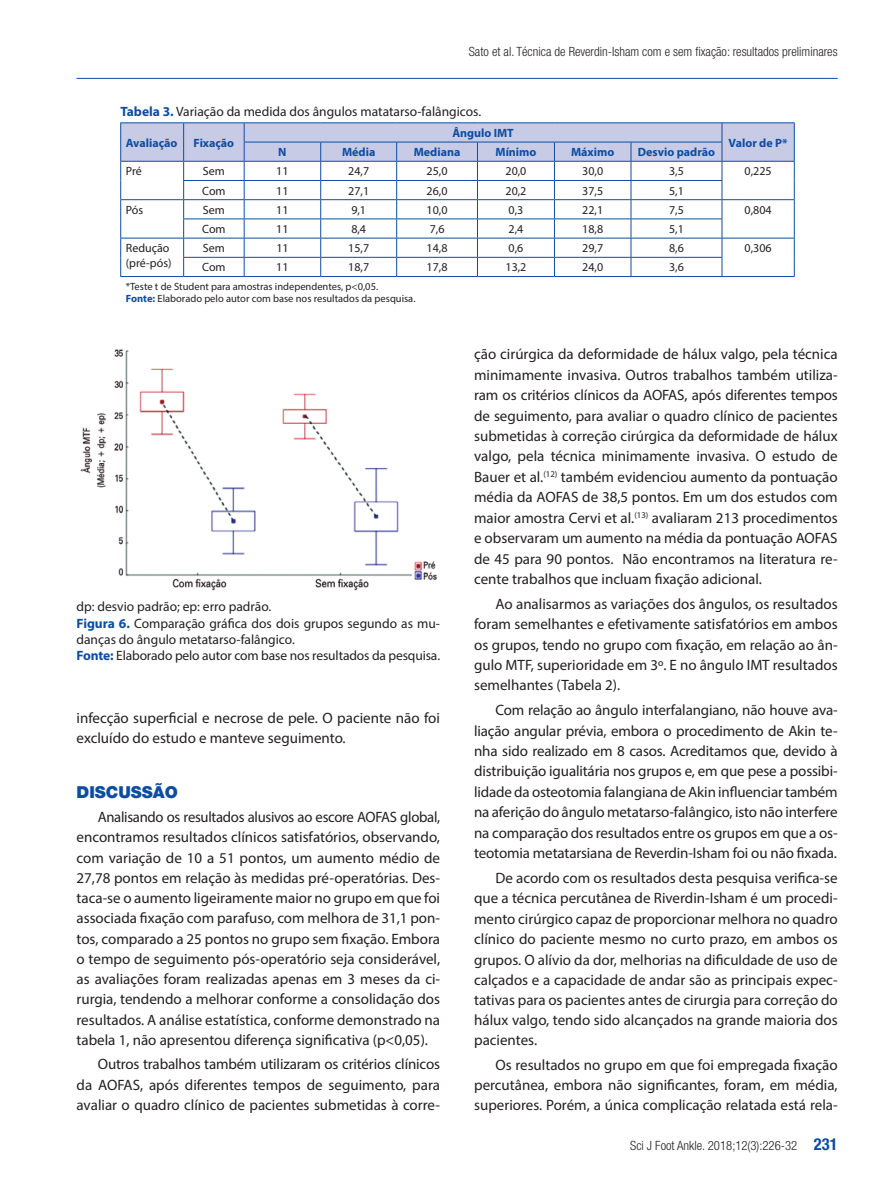
<style>
.page{position:relative;width:893px;height:1191px;background:#fff}
.page>*{position:absolute;margin:0;border:0;box-sizing:border-box;transform-origin:0 0}
.t1{font:900 16.5px "Helvetica Neue";color:#0d4da1}
.t2{font:15px/20.2px "Myriad Pro";color:#231f20;text-align:justify}
.t3{font:13.5px/16.2px "Myriad Pro";color:#231f20}
.t4{font:300 condensed 12.75px "Helvetica Neue";color:#231f20}
.t5{font:12px/14.4px "Myriad Pro";color:#231f20}
.t6{font:700 12px "Myriad Pro";color:#0d4da1}
.t7{font:10.5px/12.6px "Myriad Pro";color:#231f20}
.s1{font-weight:700;color:#0d4da1}
.s2{font-weight:700;font-size:16.5px;color:#0d4da1}
</style>
<div class="page">
<hr style="left:77px;top:78px;width:761px;height:1px;background:#0d4da1">
<hr style="left:120px;top:122px;width:64px;height:1px;background:#0d4da1">
<hr style="left:184px;top:122px;width:60px;height:1px;background:#0d4da1">
<hr style="left:244px;top:122px;width:77px;height:1px;background:#0d4da1">
<hr style="left:321px;top:122px;width:76px;height:1px;background:#0d4da1">
<hr style="left:397px;top:122px;width:80px;height:1px;background:#0d4da1">
<hr style="left:477px;top:122px;width:77px;height:1px;background:#0d4da1">
<hr style="left:554px;top:122px;width:77px;height:1px;background:#0d4da1">
<hr style="left:631px;top:122px;width:91px;height:1px;background:#0d4da1">
<hr style="left:722px;top:122px;width:73px;height:1px;background:#0d4da1">
<svg style="left:120px;top:123px;width:675px;height:153px"></svg>
<hr style="left:120px;top:276px;width:64px;height:1px;background:#0d4da1">
<hr style="left:184px;top:276px;width:60px;height:1px;background:#0d4da1">
<hr style="left:244px;top:276px;width:77px;height:1px;background:#0d4da1">
<hr style="left:321px;top:276px;width:76px;height:1px;background:#0d4da1">
<hr style="left:397px;top:276px;width:80px;height:1px;background:#0d4da1">
<hr style="left:477px;top:276px;width:77px;height:1px;background:#0d4da1">
<hr style="left:554px;top:276px;width:77px;height:1px;background:#0d4da1">
<hr style="left:631px;top:276px;width:91px;height:1px;background:#0d4da1">
<hr style="left:722px;top:276px;width:73px;height:1px;background:#0d4da1">
<img style="left:80px;top:349px;width:357px;height:241px">
<p class="t4" style="left:469px;top:44px;width:370px">Sato et al. Técnica de Reverdin-Isham com e sem fixação: resultados preliminares</p>
<p class="t3" style="left:120px;top:104px;width:362px"><span class="s1">Tabela 3.</span> Variação da medida dos ângulos matatarso-falângicos.</p>
<p class="t6" style="left:126px;top:135px;width:53px">Avaliação</p>
<p class="t6" style="left:194px;top:135px;width:42px">Fixação</p>
<p class="t6" style="left:452px;top:125px;width:63px">Ângulo IMT</p>
<p class="t6" style="left:278px;top:144px;width:10px">N</p>
<p class="t6" style="left:342px;top:144px;width:35px">Média</p>
<p class="t6" style="left:414px;top:144px;width:48px">Mediana</p>
<p class="t6" style="left:495px;top:144px;width:43px">Mínimo</p>
<p class="t6" style="left:571px;top:144px;width:45px">Máximo</p>
<p class="t6" style="left:638px;top:144px;width:79px">Desvio padrão</p>
<p class="t6" style="left:729px;top:135px;width:61px">Valor de P*</p>
<p class="t5" style="left:126px;top:164px;width:18px">Pré</p>
<p class="t5" style="left:203px;top:164px;width:24px">Sem</p>
<p class="t5" style="left:276px;top:164px;width:14px">11</p>
<p class="t5" style="left:348px;top:164px;width:22px">24,7</p>
<p class="t5" style="left:427px;top:164px;width:22px">25,0</p>
<p class="t5" style="left:505px;top:164px;width:22px">20,0</p>
<p class="t5" style="left:582px;top:164px;width:22px">30,0</p>
<p class="t5" style="left:669px;top:164px;width:16px">3,5</p>
<p class="t5" style="left:745px;top:164px;width:29px">0,225</p>
<p class="t5" style="left:202px;top:183px;width:25px">Com</p>
<p class="t5" style="left:276px;top:183px;width:14px">11</p>
<p class="t5" style="left:348px;top:183px;width:22px">27,1</p>
<p class="t5" style="left:427px;top:183px;width:22px">26,0</p>
<p class="t5" style="left:505px;top:183px;width:22px">20,2</p>
<p class="t5" style="left:582px;top:183px;width:22px">37,5</p>
<p class="t5" style="left:669px;top:183px;width:16px">5,1</p>
<p class="t5" style="left:126px;top:202px;width:19px">Pós</p>
<p class="t5" style="left:203px;top:202px;width:24px">Sem</p>
<p class="t5" style="left:276px;top:202px;width:14px">11</p>
<p class="t5" style="left:351px;top:202px;width:16px">9,1</p>
<p class="t5" style="left:427px;top:202px;width:22px">10,0</p>
<p class="t5" style="left:509px;top:202px;width:16px">0,3</p>
<p class="t5" style="left:582px;top:202px;width:22px">22,1</p>
<p class="t5" style="left:669px;top:202px;width:16px">7,5</p>
<p class="t5" style="left:745px;top:202px;width:29px">0,804</p>
<p class="t5" style="left:202px;top:221px;width:25px">Com</p>
<p class="t5" style="left:276px;top:221px;width:14px">11</p>
<p class="t5" style="left:351px;top:221px;width:16px">8,4</p>
<p class="t5" style="left:430px;top:221px;width:16px">7,6</p>
<p class="t5" style="left:509px;top:221px;width:16px">2,4</p>
<p class="t5" style="left:582px;top:221px;width:22px">18,8</p>
<p class="t5" style="left:669px;top:221px;width:16px">5,1</p>
<p class="t5" style="left:126px;top:241px;width:47px">Redução (pré-pós)</p>
<p class="t5" style="left:203px;top:241px;width:24px">Sem</p>
<p class="t5" style="left:276px;top:241px;width:14px">11</p>
<p class="t5" style="left:348px;top:241px;width:22px">15,7</p>
<p class="t5" style="left:427px;top:241px;width:22px">14,8</p>
<p class="t5" style="left:509px;top:241px;width:16px">0,6</p>
<p class="t5" style="left:582px;top:241px;width:22px">29,7</p>
<p class="t5" style="left:669px;top:241px;width:16px">8,6</p>
<p class="t5" style="left:745px;top:241px;width:29px">0,306</p>
<p class="t5" style="left:202px;top:260px;width:25px">Com</p>
<p class="t5" style="left:276px;top:260px;width:14px">11</p>
<p class="t5" style="left:348px;top:260px;width:22px">18,7</p>
<p class="t5" style="left:427px;top:260px;width:22px">17,8</p>
<p class="t5" style="left:505px;top:260px;width:22px">13,2</p>
<p class="t5" style="left:582px;top:260px;width:22px">24,0</p>
<p class="t5" style="left:669px;top:260px;width:16px">3,6</p>
<p class="t7" style="left:126px;top:279px;width:291px">*Teste t de Student para amostras independentes, p&lt;0,05.<br><span class="s1">Fonte:</span> Elaborado pelo autor com base nos resultados da pesquisa.</p>
<p class="t3" style="left:77px;top:598px;width:365px">dp: desvio padrão; ep: erro padrão.<br><span class="s1">Figura 6.</span> Comparação gráfica dos dois grupos segundo as mu&shy;danças do ângulo metatarso-falângico.<br><span class="s1">Fonte:</span> Elaborado pelo autor com base nos resultados da pesquisa.</p>
<p class="t2" style="left:77px;top:707px;width:365px">infecção superficial e necrose de pele. O paciente não foi excluído do estudo e manteve seguimento.</p>
<p class="t1" style="left:77px;top:782px;width:103px">DISCUSSÃO</p>
<p class="t2" style="left:77px;top:806px;width:365px;text-indent:21px">Analisando os resultados alusivos ao escore AOFAS global, encontramos resultados clínicos satisfatórios, observando, com variação de 10 a 51 pontos, um aumento médio de 27,78 pontos em relação às medidas pré-operatórias. Des&shy;taca-se o aumento ligeiramente maior no grupo em que foi associada fixação com parafuso, com melhora de 31,1 pon&shy;tos, comparado a 25 pontos no grupo sem fixação. Embora o tempo de seguimento pós-operatório seja considerável, as avaliações foram realizadas apenas em 3 meses da ci&shy;rurgia, tendendo a melhorar conforme a consolidação dos resultados. A análise estatística, conforme demonstrado na tabela 1, não apresentou diferença significativa (p&lt;0,05).</p>
<p class="t2" style="left:77px;top:1054px;width:365px;text-indent:21px">Outros trabalhos também utilizaram os critérios clínicos da AOFAS, após diferentes tempos de seguimento, para avaliar o quadro clínico de pacientes submetidas à corre-</p>
<p class="t2" style="left:474px;top:344px;width:365px">ção cirúrgica da deformidade de hálux valgo, pela técnica minimamente invasiva. Outros trabalhos também utiliza&shy;ram os critérios clínicos da AOFAS, após diferentes tempos de seguimento, para avaliar o quadro clínico de pacientes submetidas à correção cirúrgica da deformidade de hálux valgo, pela técnica minimamente invasiva. O estudo de Bauer et al.<sup>(12)</sup> também evidenciou aumento da pontuação média da AOFAS de 38,5 pontos. Em um dos estudos com maior amostra Cervi et al.<sup>(13)</sup> avaliaram 213 procedimentos e observaram um aumento na média da pontuação AOFAS de 45 para 90 pontos. Não encontramos na literatura re&shy;cente trabalhos que incluam fixação adicional.</p>
<p class="t2" style="left:474px;top:593px;width:365px;text-indent:21px">Ao analisarmos as variações dos ângulos, os resultados foram semelhantes e efetivamente satisfatórios em ambos os grupos, tendo no grupo com fixação, em relação ao ân&shy;gulo MTF, superioridade em 3º. E no ângulo IMT resultados semelhantes (Tabela 2).</p>
<p class="t2" style="left:474px;top:699px;width:365px;text-indent:21px">Com relação ao ângulo interfalangiano, não houve ava&shy;liação angular prévia, embora o procedimento de Akin te&shy;nha sido realizado em 8 casos. Acreditamos que, devido à distribuição igualitária nos grupos e, em que pese a possibi&shy;lidade da osteotomia falangiana de Akin influenciar também na aferição do ângulo metatarso-falângico, isto não interfere na comparação dos resultados entre os grupos em que a os&shy;teotomia metatarsiana de Reverdin-Isham foi ou não fixada.</p>
<p class="t2" style="left:474px;top:867px;width:365px;text-indent:21px">De acordo com os resultados desta pesquisa verifica-se que a técnica percutânea de Riverdin-Isham é um procedi&shy;mento cirúrgico capaz de proporcionar melhora no quadro clínico do paciente mesmo no curto prazo, em ambos os grupos. O alívio da dor, melhorias na dificuldade de uso de calçados e a capacidade de andar são as principais expec&shy;tativas para os pacientes antes de cirurgia para correção do hálux valgo, tendo sido alcançados na grande maioria dos pacientes.</p>
<p class="t2" style="left:474px;top:1054px;width:365px;text-indent:21px">Os resultados no grupo em que foi empregada fixação percutânea, embora não significantes, foram, em média, superiores. Porém, a única complicação relatada está rela-</p>
<p class="t4" style="left:630px;top:1137px;width:209px">Sci J Foot Ankle. 2018;12(3):226-32 <span class="s2">231</span></p>
</div>
